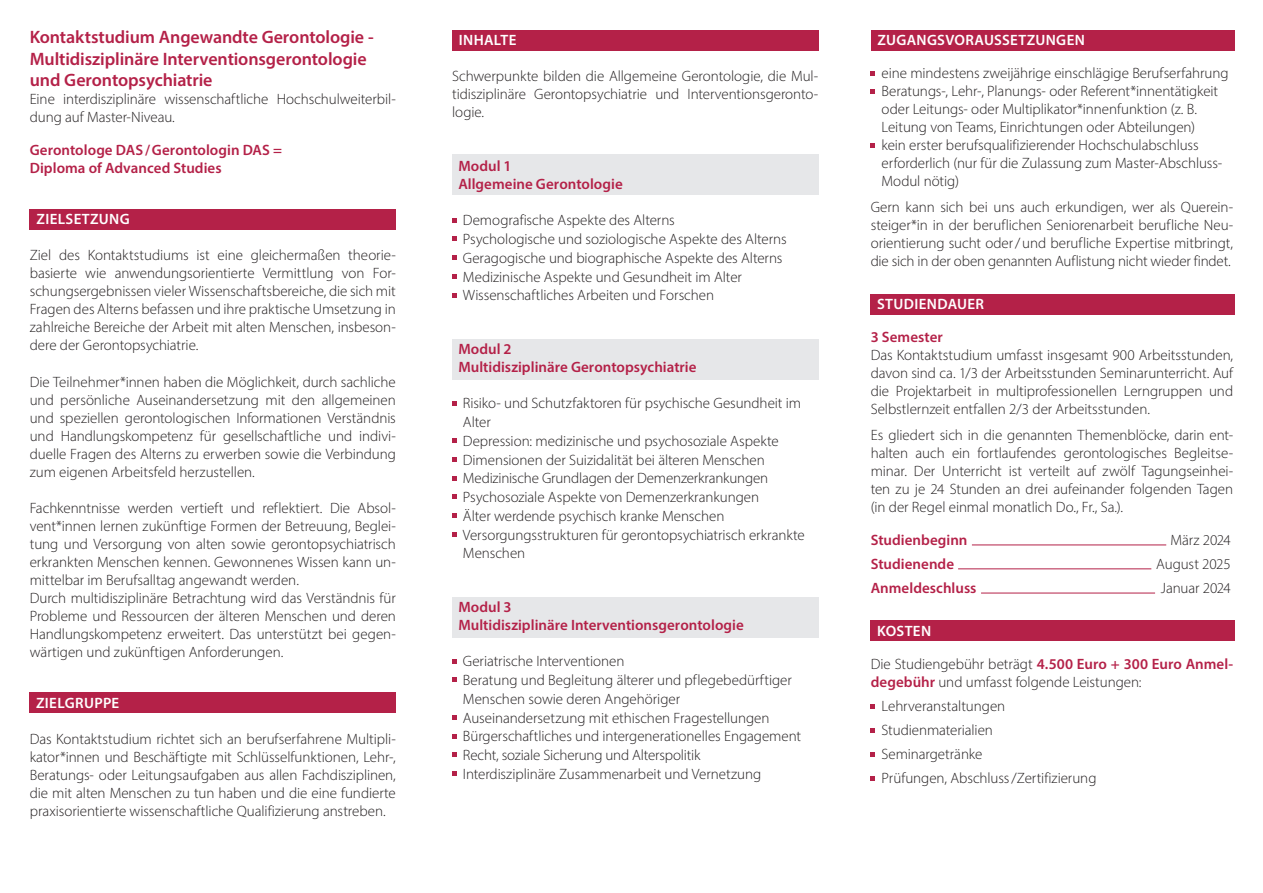
<style>
.page{position:relative;width:1263px;height:893px;background:#fff}
.page>*{position:absolute;margin:0;border:0;box-sizing:border-box;transform-origin:0 0}
.t1{font:600 18px/21.6px "Myriad Pro";letter-spacing:-.005em;color:#b42148}
.t2{font:300 15px/18px "Myriad Pro";letter-spacing:-.005em;color:#231f20}
.t3{font:600 15px/18px "Myriad Pro";color:#b42148}
.t4{font:600 15px "Myriad Pro";letter-spacing:.025em;color:#fff}
.s1{font-weight:600;color:#b42148}
</style>
<div class="page">
<div style="left:871px;top:621px;width:364px;height:20px;background:#b42148"></div>
<div style="left:871px;top:294px;width:364px;height:21px;background:#b42148"></div>
<div style="left:452px;top:597px;width:366px;height:40px;background:#e6e7e9"></div>
<div style="left:452px;top:339px;width:366px;height:40px;background:#e6e7e9"></div>
<div style="left:452px;top:154px;width:366px;height:40px;background:#e6e7e9"></div>
<div style="left:452px;top:30px;width:366px;height:20px;background:#b42148"></div>
<div style="left:30px;top:692px;width:366px;height:21px;background:#b42148"></div>
<div style="left:30px;top:209px;width:366px;height:21px;background:#b42148"></div>
<svg style="left:452px;top:218px;width:4px;height:4px"></svg>
<svg style="left:452px;top:237px;width:4px;height:4px"></svg>
<svg style="left:452px;top:256px;width:4px;height:4px"></svg>
<svg style="left:452px;top:274px;width:4px;height:5px"></svg>
<svg style="left:452px;top:293px;width:4px;height:4px"></svg>
<svg style="left:452px;top:401px;width:4px;height:4px"></svg>
<svg style="left:452px;top:439px;width:4px;height:4px"></svg>
<svg style="left:452px;top:457px;width:4px;height:5px"></svg>
<svg style="left:452px;top:476px;width:4px;height:4px"></svg>
<svg style="left:452px;top:495px;width:4px;height:4px"></svg>
<svg style="left:452px;top:514px;width:4px;height:4px"></svg>
<svg style="left:452px;top:532px;width:4px;height:5px"></svg>
<svg style="left:452px;top:659px;width:4px;height:4px"></svg>
<svg style="left:452px;top:678px;width:4px;height:4px"></svg>
<svg style="left:452px;top:715px;width:4px;height:5px"></svg>
<svg style="left:452px;top:734px;width:4px;height:4px"></svg>
<svg style="left:452px;top:753px;width:4px;height:4px"></svg>
<svg style="left:452px;top:772px;width:4px;height:4px"></svg>
<div style="left:871px;top:30px;width:363px;height:20px;background:#b42148"></div>
<svg style="left:871px;top:71px;width:4px;height:4px"></svg>
<svg style="left:871px;top:89px;width:4px;height:4px"></svg>
<svg style="left:871px;top:143px;width:4px;height:4px"></svg>
<svg style="left:871px;top:704px;width:4px;height:4px"></svg>
<svg style="left:871px;top:728px;width:4px;height:4px"></svg>
<svg style="left:871px;top:752px;width:4px;height:4px"></svg>
<svg style="left:871px;top:776px;width:4px;height:4px"></svg>
<hr style="left:972px;top:545px;width:194px;height:1px;background:#b42148">
<hr style="left:958px;top:568px;width:193px;height:1px;background:#b42148">
<hr style="left:981px;top:593px;width:174px;height:1px;background:#b42148">
<p class="t1" style="left:30px;top:26px;width:345px">Kontaktstudium Angewandte Gerontologie -<br>Multidisziplinäre Interventionsgerontologie und Gerontopsychiatrie</p>
<p class="t2" style="left:30px;top:90px;width:368px">Eine interdisziplinäre wissenschaftliche Hochschulweiterbil&shy;dung auf Master-Niveau.</p>
<p class="t3" style="left:30px;top:141px;width:254px">Gerontologe DAS/Gerontologin DAS =<br>Diploma of Advanced Studies</p>
<p class="t4" style="left:36px;top:210px;width:95px">ZIELSETZUNG</p>
<p class="t2" style="left:30px;top:246px;width:368px;text-align:justify">Ziel des Kontaktstudiums ist eine gleichermaßen theorie&shy;basierte wie anwendungsorientierte Vermittlung von For&shy;schungsergebnissen vieler Wissenschaftsbereiche, die sich mit Fragen des Alterns befassen und ihre praktische Umsetzung in zahlreiche Bereiche der Arbeit mit alten Menschen, insbeson&shy;dere der Gerontopsychiatrie.</p>
<p class="t2" style="left:30px;top:372px;width:368px;text-align:justify">Die Teilnehmer*innen haben die Möglichkeit, durch sachliche und persönliche Auseinandersetzung mit den allgemeinen und speziellen gerontologischen Informationen Verständnis und Handlungskompetenz für gesellschaftliche und indivi&shy;duelle Fragen des Alterns zu erwerben sowie die Verbindung zum eigenen Arbeitsfeld herzustellen.</p>
<p class="t2" style="left:30px;top:498px;width:368px">Fachkenntnisse werden vertieft und reflektiert. Die Absol&shy;vent*innen lernen zukünftige Formen der Betreuung, Beglei&shy;tung und Versorgung von alten sowie gerontopsychiatrisch erkrankten Menschen kennen. Gewonnenes Wissen kann un&shy;mittelbar im Berufsalltag angewandt werden.<br>Durch multidisziplinäre Betrachtung wird das Verständnis für Probleme und Ressourcen der älteren Menschen und deren Handlungskompetenz erweitert. Das unterstützt bei gegen&shy;wärtigen und zukünftigen Anforderungen.</p>
<p class="t4" style="left:36px;top:693px;width:85px">ZIELGRUPPE</p>
<p class="t2" style="left:30px;top:729px;width:368px;text-align:justify">Das Kontaktstudium richtet sich an berufserfahrene Multipli&shy;kator*innen und Beschäftigte mit Schlüsselfunktionen, Lehr-, Beratungs- oder Leitungsaufgaben aus allen Fachdisziplinen, die mit alten Menschen zu tun haben und die eine fundierte praxisorientierte wissenschaftliche Qualifizierung anstreben.</p>
<p class="t4" style="left:459px;top:31px;width:59px">INHALTE</p>
<p class="t2" style="left:452px;top:67px;width:368px;text-align:justify">Schwerpunkte bilden die Allgemeine Gerontologie, die Mul&shy;tidisziplinäre Gerontopsychiatrie und Interventionsgeronto&shy;logie.</p>
<p class="t3" style="left:458px;top:157px;width:166px">Modul 1<br>Allgemeine Gerontologie</p>
<p class="t2" style="left:463px;top:211px;width:325px;line-height:18.8px">Demografische Aspekte des Alterns<br>Psychologische und soziologische Aspekte des Alterns Geragogische und biographische Aspekte des Alterns Medizinische Aspekte und Gesundheit im Alter Wissenschaftliches Arbeiten und Forschen</p>
<p class="t3" style="left:458px;top:340px;width:240px">Modul 2<br>Multidisziplinäre Gerontopsychiatrie</p>
<p class="t2" style="left:463px;top:394px;width:343px;line-height:18.8px">Risiko- und Schutzfaktoren für psychische Gesundheit im Alter<br>Depression: medizinische und psychosoziale Aspekte Dimensionen der Suizidalität bei älteren Menschen Medizinische Grundlagen der Demenzerkrankungen Psychosoziale Aspekte von Demenzerkrankungen<br>Älter werdende psychisch kranke Menschen Versorgungsstrukturen für gerontopsychiatrisch erkrankte Menschen</p>
<p class="t3" style="left:458px;top:598px;width:287px">Modul 3<br>Multidisziplinäre Interventionsgerontologie</p>
<p class="t2" style="left:463px;top:652px;width:340px;line-height:18.8px">Geriatrische Interventionen<br>Beratung und Begleitung älterer und pflegebedürftiger Menschen sowie deren Angehöriger Auseinandersetzung mit ethischen Fragestellungen Bürgerschaftliches und intergenerationelles Engagement Recht, soziale Sicherung und Alterspolitik<br>Interdisziplinäre Zusammenarbeit und Vernetzung</p>
<p class="t4" style="left:877px;top:31px;width:209px">ZUGANGSVORAUSSETZUNGEN</p>
<p class="t2" style="left:881px;top:64px;width:349px">eine mindestens zweijährige einschlägige Berufserfahrung Beratungs-, Lehr-, Planungs- oder Referent*innentätigkeit oder Leitungs- oder Multiplikator*innenfunktion (z. B.<br>Leitung von Teams, Einrichtungen oder Abteilungen)<br>kein erster berufsqualifizierender Hochschulabschluss erforderlich (nur für die Zulassung zum Master-Abschluss-Modul nötig)</p>
<p class="t2" style="left:871px;top:198px;width:364px;text-align:justify">Gern kann sich bei uns auch erkundigen, wer als Querein&shy;steiger*in in der beruflichen Seniorenarbeit berufliche Neu&shy;orientierung sucht oder/und berufliche Expertise mitbringt, die sich in der oben genannten Auflistung nicht wieder findet.</p>
<p class="t4" style="left:877px;top:295px;width:109px">STUDIENDAUER</p>
<p class="t3" style="left:871px;top:328px;width:74px">3 Semester</p>
<p class="t2" style="left:871px;top:346px;width:364px;text-align:justify">Das Kontaktstudium umfasst insgesamt 900 Arbeitsstunden, davon sind ca. 1/3 der Arbeitsstunden Seminarunterricht. Auf die Projektarbeit in multiprofessionellen Lerngruppen und Selbstlernzeit entfallen 2/3 der Arbeitsstunden.</p>
<p class="t2" style="left:871px;top:426px;width:364px;text-align:justify">Es gliedert sich in die genannten Themenblöcke, darin ent&shy;halten auch ein fortlaufendes gerontologisches Begleitse&shy;minar. Der Unterricht ist verteilt auf zwölf Tagungseinhei&shy;ten zu je 24 Stunden an drei aufeinander folgenden Tagen (in der Regel einmal monatlich Do., Fr., Sa.).</p>
<p class="t3" style="left:871px;top:530px;width:98px">Studienbeginn</p>
<p class="t2" style="left:1170px;top:531px;width:62px">März 2024</p>
<p class="t3" style="left:871px;top:554px;width:85px">Studienende</p>
<p class="t2" style="left:1156px;top:555px;width:76px">August 2025</p>
<p class="t3" style="left:871px;top:578px;width:107px">Anmeldeschluss</p>
<p class="t2" style="left:1161px;top:579px;width:71px">Januar 2024</p>
<p class="t4" style="left:877px;top:622px;width:56px">KOSTEN</p>
<p class="t2" style="left:871px;top:655px;width:364px">Die Studiengebühr beträgt <span class="s1">4.500 Euro + 300 Euro Anmel&shy;degebühr</span> und umfasst folgende Leistungen:</p>
<p class="t2" style="left:881px;top:694px;width:216px;line-height:24px">Lehrveranstaltungen<br>Studienmaterialien<br>Seminargetränke<br>Prüfungen, Abschluss/Zertifizierung</p>
</div>
